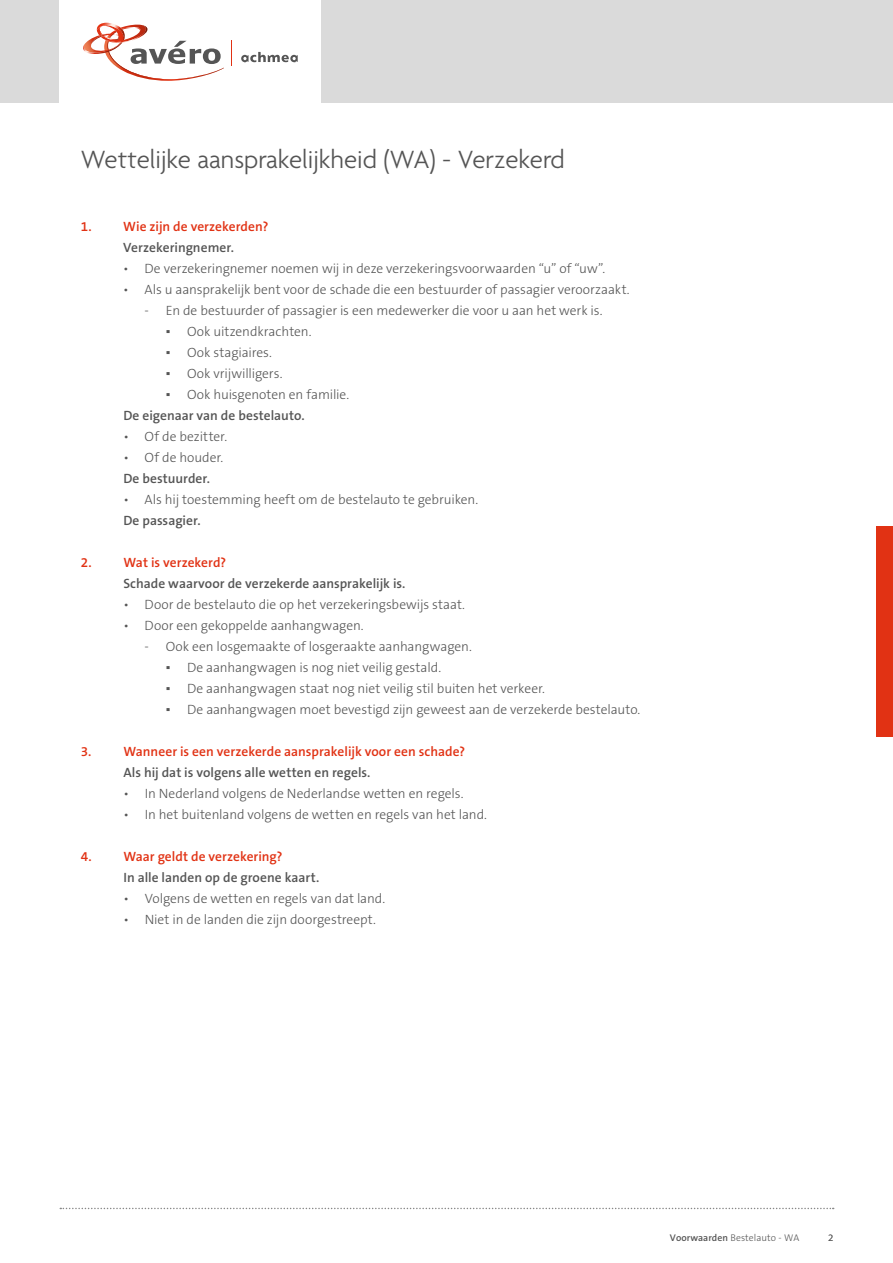
<style>
.page{position:relative;width:893px;height:1263px;background:#fff}
.page>*{position:absolute;margin:0;border:0;box-sizing:border-box;transform-origin:0 0}
.t1{font:300 27px "Agenda";color:#555}
.t2{font:300 13.5px "The Sans B3";letter-spacing:-.005em;color:#555}
.t3{font:600 13.5px "The Sans B6";color:#555}
.t4{font:600 13.5px "The Sans B6";color:#e13214}
.t5{font:300 9.75px "The Sans B3";letter-spacing:.005em;color:#555}
.s1{font-family:"Verdana";font-weight:400}
.s2{font-family:"The Sans B6";font-weight:600}
</style>
<div class="page">
<div style="left:0;top:0;width:893px;height:103px;background:#dadada"></div>
<div style="left:60px;top:0;width:261px;height:103px;background:#fff"></div>
<svg style="left:241px;top:52px;width:57px;height:10px"></svg>
<svg style="left:83px;top:22px;width:141px;height:59px"></svg>
<svg style="left:231px;top:41px;width:1px;height:25px"></svg>
<svg style="left:60px;top:1208px;width:774px;height:1px"></svg>
<div style="left:876px;top:526px;width:17px;height:211px;background:#e13214"></div>
<h1 class="t1" style="left:81px;top:145px;width:486px">Wettelijke aansprakelijkheid (WA) - Verzekerd</h1>
<p class="t4" style="left:81px;top:219px;width:189px">1. Wie zijn de verzekerden?</p>
<p class="t3" style="left:123px;top:240px;width:112px">Verzekeringnemer.</p>
<p class="t2" style="left:123px;top:262px;width:484px">• De verzekeringnemer noemen wij in deze verzekeringsvoorwaarden “u” of “uw”.</p>
<p class="t2" style="left:123px;top:283px;width:508px">• Als u aansprakelijk bent voor de schade die een bestuurder of passagier veroorzaakt.</p>
<p class="t2" style="left:145px;top:304px;width:459px">- En de bestuurder of passagier is een medewerker die voor u aan het werk is.</p>
<p class="t2" style="left:166px;top:325px;width:147px"><span class="s1">▪</span> Ook uitzendkrachten.</p>
<p class="t2" style="left:166px;top:346px;width:108px"><span class="s1">▪</span> Ook stagiaires.</p>
<p class="t2" style="left:166px;top:367px;width:118px"><span class="s1">▪</span> Ook vrijwilligers.</p>
<p class="t2" style="left:166px;top:388px;width:185px"><span class="s1">▪</span> Ook huisgenoten en familie.</p>
<p class="t3" style="left:123px;top:408px;width:183px">De eigenaar van de bestelauto.</p>
<p class="t2" style="left:123px;top:430px;width:105px">• Of de bezitter.</p>
<p class="t2" style="left:123px;top:451px;width:101px">• Of de houder.</p>
<p class="t3" style="left:123px;top:471px;width:88px">De bestuurder.</p>
<p class="t2" style="left:123px;top:493px;width:356px">• Als hij toestemming heeft om de bestelauto te gebruiken.</p>
<p class="t3" style="left:123px;top:513px;width:79px">De passagier.</p>
<p class="t4" style="left:81px;top:555px;width:147px">2. Wat is verzekerd?</p>
<p class="t3" style="left:123px;top:576px;width:284px">Schade waarvoor de verzekerde aansprakelijk is.</p>
<p class="t2" style="left:123px;top:598px;width:343px">• Door de bestelauto die op het verzekeringsbewijs staat.</p>
<p class="t2" style="left:123px;top:619px;width:242px">• Door een gekoppelde aanhangwagen.</p>
<p class="t2" style="left:145px;top:640px;width:329px">- Ook een losgemaakte of losgeraakte aanhangwagen.</p>
<p class="t2" style="left:166px;top:661px;width:277px"><span class="s1">▪</span> De aanhangwagen is nog niet veilig gestald.</p>
<p class="t2" style="left:166px;top:682px;width:380px"><span class="s1">▪</span> De aanhangwagen staat nog niet veilig stil buiten het verkeer.</p>
<p class="t2" style="left:166px;top:703px;width:476px"><span class="s1">▪</span> De aanhangwagen moet bevestigd zijn geweest aan de verzekerde bestelauto.</p>
<p class="t4" style="left:81px;top:745px;width:386px">3. Wanneer is een verzekerde aansprakelijk voor een schade?</p>
<p class="t3" style="left:123px;top:766px;width:249px">Als hij dat is volgens alle wetten en regels.</p>
<p class="t2" style="left:123px;top:787px;width:342px">• In Nederland volgens de Nederlandse wetten en regels.</p>
<p class="t2" style="left:123px;top:808px;width:365px">• In het buitenland volgens de wetten en regels van het land.</p>
<p class="t4" style="left:81px;top:850px;width:203px">4. Waar geldt de verzekering?</p>
<p class="t3" style="left:123px;top:871px;width:197px">In alle landen op de groene kaart.</p>
<p class="t2" style="left:123px;top:892px;width:263px">• Volgens de wetten en regels van dat land.</p>
<p class="t2" style="left:123px;top:913px;width:254px">• Niet in de landen die zijn doorgestreept.</p>
<p class="t5" style="left:670px;top:1233px;width:131px"><span class="s2">Voorwaarden</span> Bestelauto - WA</p>
<p class="t5" style="left:828px;top:1233px;width:7px">2</p>
</div>
